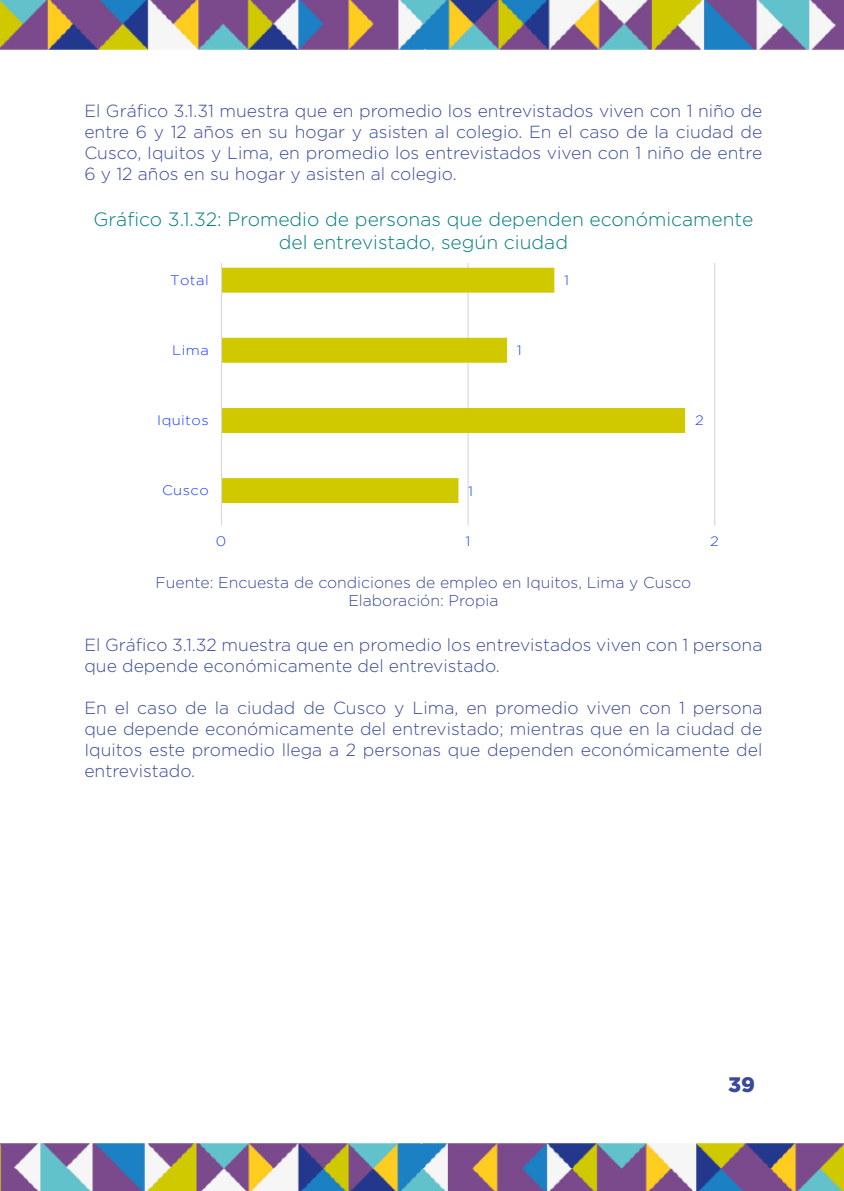
<style>
.page{position:relative;width:844px;height:1191px;background:#fff}
.page>*{position:absolute;margin:0;border:0;box-sizing:border-box;transform-origin:0 0}
.t1{font:900 21px "Gotham";color:#3a4a9a}
.t2{font:300 19.25px/23.1px "Gotham";color:#007d81;text-align:center}
.t3{font:300 17.5px/21px "Gotham";color:#3a4a9a;text-align:justify}
.t4{font:300 15.75px/18.9px "Gotham";color:#3a4a9a;text-align:center}
.t5{font:300 13.83px "Gotham";letter-spacing:.025em;color:#1c3dff;scale:1.07 1}
</style>
<div class="page">
<img style="left:0;top:0;width:843px;height:49px">
<img style="left:0;top:1143px;width:843px;height:48px">
<hr style="left:467px;top:263px;width:1px;height:262px;background:#d9d9d9">
<hr style="left:714px;top:263px;width:1px;height:262px;background:#d9d9d9">
<svg style="left:222px;top:268px;width:463px;height:235px"></svg>
<hr style="left:221px;top:263px;width:1px;height:262px;background:#d9d9d9">
<p class="t3" style="left:84px;top:100px;width:679px">El Gráfico 3.1.31 muestra que en promedio los entrevistados viven con 1 niño de entre 6 y 12 años en su hogar y asisten al colegio. En el caso de la ciudad de Cusco, Iquitos y Lima, en promedio los entrevistados viven con 1 niño de entre 6 y 12 años en su hogar y asisten al colegio.</p>
<p class="t2" style="left:93px;top:208px;width:661px">Gráfico 3.1.32: Promedio de personas que dependen económicamente del entrevistado, según ciudad</p>
<p class="t5" style="left:170px;top:272px;width:38px">Total</p>
<p class="t5" style="left:172px;top:343px;width:36px">Lima</p>
<p class="t5" style="left:516px;top:343px;width:6px">1</p>
<p class="t5" style="left:564px;top:273px;width:6px">1</p>
<p class="t5" style="left:157px;top:413px;width:50px">Iquitos</p>
<p class="t5" style="left:694px;top:413px;width:10px">2</p>
<p class="t5" style="left:162px;top:483px;width:45px">Cusco</p>
<p class="t5" style="left:468px;top:483px;width:6px">1</p>
<p class="t5" style="left:216px;top:534px;width:11px">0</p>
<p class="t5" style="left:465px;top:534px;width:6px">1</p>
<p class="t5" style="left:710px;top:534px;width:10px">2</p>
<p class="t4" style="left:155px;top:572px;width:537px">Fuente: Encuesta de condiciones de empleo en Iquitos, Lima y Cusco<br>Elaboración: Propia</p>
<p class="t3" style="left:84px;top:633px;width:679px">El Gráfico 3.1.32 muestra que en promedio los entrevistados viven con 1 persona que depende económicamente del entrevistado.</p>
<p class="t3" style="left:84px;top:696px;width:679px">En el caso de la ciudad de Cusco y Lima, en promedio viven con 1 persona que depende económicamente del entrevistado; mientras que en la ciudad de Iquitos este promedio llega a 2 personas que dependen económicamente del entrevistado.</p>
<p class="t1" style="left:728px;top:1072px;width:28px">39</p>
</div>
